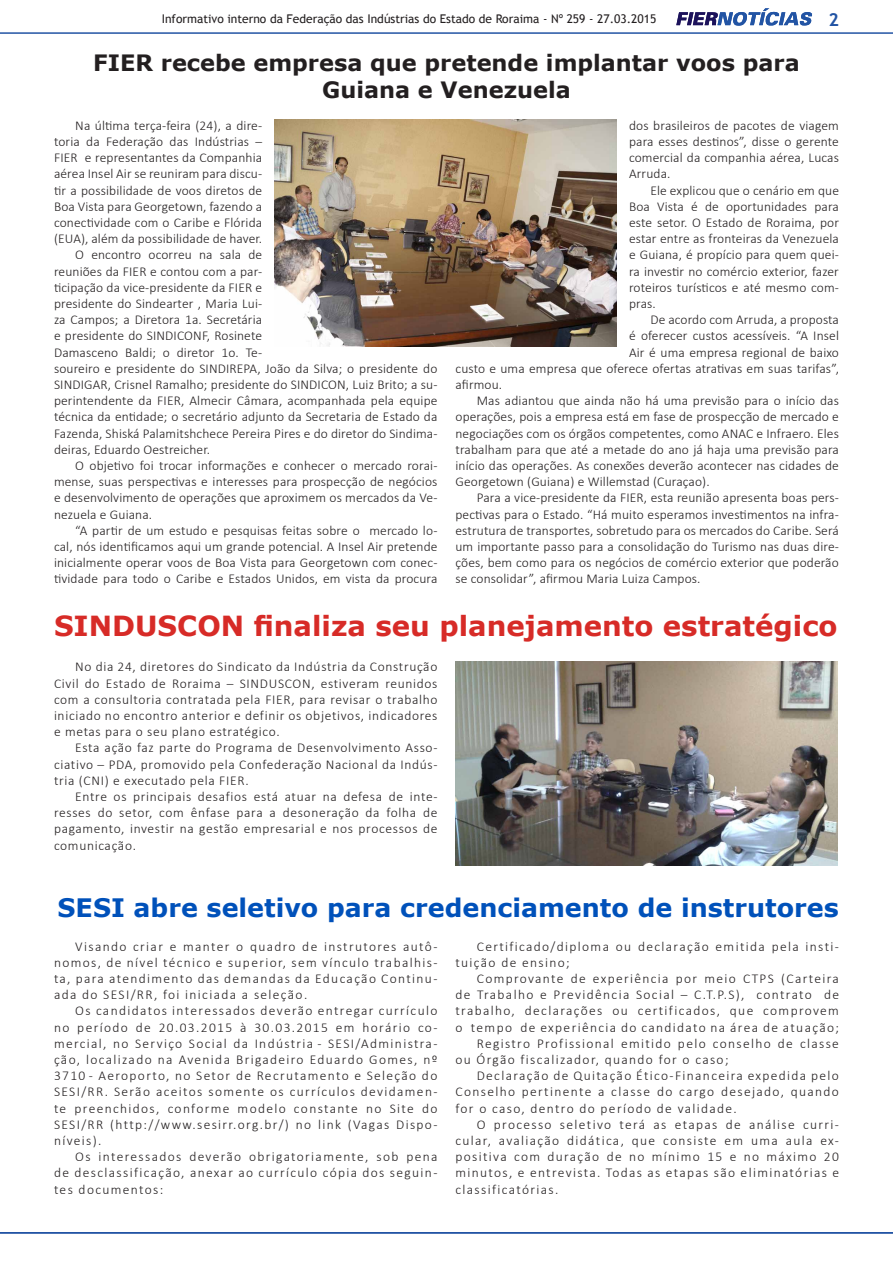
<style>
.page{position:relative;width:893px;height:1263px;background:#fff}
.page>*{position:absolute;margin:0;border:0;box-sizing:border-box;transform-origin:0 0}
.t1{font:700 27.75px "Verdana";color:#d72b27}
.t2{font:700 25.5px "Verdana";color:#0051ba}
.t3{font:700 22.5px/27px "Verdana";color:#231f20;text-align:center}
.t4{font:700 18px "Trebuchet MS";color:#2254a4}
.t5{font:300 13.5px/16.2px "Calibri";letter-spacing:.01em;color:#231f20;text-align:justify}
.t6{font:300 13.5px/16.2px "Calibri";letter-spacing:.1em;color:#231f20}
.t7{font:12px "Trebuchet MS";color:#231f20}
</style>
<div class="page">
<svg style="left:676px;top:8px;width:136px;height:18px"></svg>
<hr style="left:0;top:32px;width:893px;height:2px;background:#2254a4">
<hr style="left:0;top:1232px;width:893px;height:1px;background:#2254a4">
<img style="left:275px;top:120px;width:341px;height:226px">
<img style="left:455px;top:661px;width:383px;height:204px">
<p class="t7" style="left:162px;top:11px;width:496px">Informativo interno da Federação das Indústrias do Estado de Roraima - Nº 259 - 27.03.2015</p>
<p class="t4" style="left:828px;top:8px;width:12px">2</p>
<p class="t3" style="left:93px;top:49px;width:708px">FIER recebe empresa que pretende implantar voos para<br>Guiana e Venezuela</p>
<p class="t5" style="left:54px;top:117px;width:210px;text-indent:21px">Na última terça-feira (24), a dire&shy;toria da Federação das Indústrias – FIER e representantes da Companhia aérea Insel Air se reuniram para discu&shy;tir a possibilidade de voos diretos de Boa Vista para Georgetown, fazendo a conectividade com o Caribe e Flórida (EUA), além da possibilidade de haver.</p>
<p class="t5" style="left:54px;top:247px;width:385px;text-align:left;text-indent:21px">O encontro ocorreu na sala de<br>reuniões da FIER e contou com a par-<br>ticipação da vice-presidente da FIER e<br>presidente do Sindearter , Maria Lui-<br>za Campos; a Diretora 1a. Secretária<br>e presidente do SINDICONF, Rosinete<br>Damasceno Baldi; o diretor 1o. Te-<br>soureiro e presidente do SINDIREPA, João da Silva; o presidente do SINDIGAR, Crisnel Ramalho; presidente do SINDICON, Luiz Brito; a su&shy;perintendente da FIER, Almecir Câmara, acompanhada pela equipe técnica da entidade; o secretário adjunto da Secretaria de Estado da Fazenda, Shiská Palamitshchece Pereira Pires e do diretor do Sindima&shy;deiras, Eduardo Oestreicher.</p>
<p class="t5" style="left:54px;top:457px;width:385px;text-indent:21px">O objetivo foi trocar informações e conhecer o mercado rorai&shy;mense, suas perspectivas e interesses para prospecção de negócios e desenvolvimento de operações que aproximem os mercados da Ve&shy;nezuela e Guiana.</p>
<p class="t5" style="left:54px;top:522px;width:385px;text-indent:21px">“A partir de um estudo e pesquisas feitas sobre o mercado lo&shy;cal, nós identificamos aqui um grande potencial. A Insel Air pretende inicialmente operar voos de Boa Vista para Georgetown com conec&shy;tividade para todo o Caribe e Estados Unidos, em vista da procura</p>
<p class="t5" style="left:629px;top:117px;width:211px">dos brasileiros de pacotes de viagem para esses destinos”, disse o gerente comercial da companhia aérea, Lucas Arruda.</p>
<p class="t5" style="left:629px;top:182px;width:211px;text-indent:21px">Ele explicou que o cenário em que Boa Vista é de oportunidades para este setor. O Estado de Roraima, por estar entre as fronteiras da Venezuela e Guiana, é propício para quem quei&shy;ra investir no comércio exterior, fazer roteiros turísticos e até mesmo com&shy;pras.</p>
<p class="t5" style="left:650px;top:312px;width:190px">De acordo com Arruda, a proposta</p>
<p class="t5" style="left:629px;top:328px;width:211px">é oferecer custos acessíveis. “A Insel</p>
<p class="t5" style="left:629px;top:344px;width:211px">Air é uma empresa regional de baixo</p>
<p class="t5" style="left:455px;top:360px;width:385px">custo e uma empresa que oferece ofertas atrativas em suas tarifas”,</p>
<p class="t5" style="left:455px;top:376px;width:48px">afirmou.</p>
<p class="t5" style="left:455px;top:393px;width:385px;text-indent:21px">Mas adiantou que ainda não há uma previsão para o início das operações, pois a empresa está em fase de prospecção de mercado e negociações com os órgãos competentes, como ANAC e Infraero. Eles trabalham para que até a metade do ano já haja uma previsão para início das operações. As conexões deverão acontecer nas cidades de Georgetown (Guiana) e Willemstad (Curaçao).</p>
<p class="t5" style="left:455px;top:490px;width:385px;text-indent:21px">Para a vice-presidente da FIER, esta reunião apresenta boas pers&shy;pectivas para o Estado. “Há muito esperamos investimentos na infra&shy;estrutura de transportes, sobretudo para os mercados do Caribe. Será um importante passo para a consolidação do Turismo nas duas dire&shy;ções, bem como para os negócios de comércio exterior que poderão se consolidar”, afirmou Maria Luiza Campos.</p>
<p class="t1" style="left:54px;top:606px;width:785px">SINDUSCON finaliza seu planejamento estratégico</p>
<p class="t5" style="left:54px;top:659px;width:385px;text-indent:21px">No dia 24, diretores do Sindicato da Indústria da Construção Civil do Estado de Roraima – SINDUSCON, estiveram reunidos com a consultoria contratada pela FIER, para revisar o trabalho iniciado no encontro anterior e definir os objetivos, indicadores e metas para o seu plano estratégico.</p>
<p class="t5" style="left:54px;top:740px;width:385px;text-indent:21px">Esta ação faz parte do Programa de Desenvolvimento Asso&shy;ciativo – PDA, promovido pela Confederação Nacional da Indús&shy;tria (CNI) e executado pela FIER.</p>
<p class="t5" style="left:54px;top:788px;width:385px;text-indent:21px">Entre os principais desafios está atuar na defesa de inte&shy;resses do setor, com ênfase para a desoneração da folha de pagamento, investir na gestão empresarial e nos processos de comunicação.</p>
<p class="t2" style="left:58px;top:890px;width:783px">SESI abre seletivo para credenciamento de instrutores</p>
<p class="t5" style="left:54px;top:938px;width:385px;text-indent:21px">Visando criar e manter o quadro de instrutores autô&shy;nomos, de nível técnico e superior, sem vínculo trabalhis&shy;ta, para atendimento das demandas da Educação Continu&shy;ada do SESI/RR, foi iniciada a seleção.</p>
<p class="t5" style="left:54px;top:1003px;width:385px;text-indent:21px">Os candidatos interessados deverão entregar currículo no período de 20.03.2015 à 30.03.2015 em horário co&shy;mercial, no Serviço Social da Indústria - SESI/Administra&shy;ção, localizado na Avenida Brigadeiro Eduardo Gomes, nº 3710 - Aeroporto, no Setor de Recrutamento e Seleção do SESI/RR. Serão aceitos somente os currículos devidamen&shy;te preenchidos, conforme modelo constante no Site do SESI/RR (http://www.sesirr.org.br/) no link (Vagas Dispo&shy;níveis).</p>
<p class="t5" style="left:54px;top:1148px;width:385px;text-indent:21px">Os interessados deverão obrigatoriamente, sob pena de desclassificação, anexar ao currículo cópia dos seguin&shy;tes documentos:</p>
<p class="t6" style="left:455px;top:938px;width:385px;text-indent:21px">Certificado/diploma ou declaração emitida pela insti&shy;tuição de ensino;</p>
<p class="t5" style="left:455px;top:970px;width:385px;text-indent:21px">Comprovante de experiência por meio CTPS (Carteira de Trabalho e Previdência Social – C.T.P.S), contrato de trabalho, declarações ou certificados, que comprovem o tempo de experiência do candidato na área de atuação;</p>
<p class="t6" style="left:455px;top:1035px;width:385px;text-indent:21px">Registro Profissional emitido pelo conselho de classe ou Órgão fiscalizador, quando for o caso;</p>
<p class="t5" style="left:455px;top:1067px;width:385px;text-indent:21px">Declaração de Quitação Ético-Financeira expedida pelo Conselho pertinente a classe do cargo desejado, quando for o caso, dentro do período de validade.</p>
<p class="t5" style="left:455px;top:1116px;width:385px;text-indent:21px">O processo seletivo terá as etapas de análise curri&shy;cular, avaliação didática, que consiste em uma aula ex&shy;positiva com duração de no mínimo 15 e no máximo 20 minutos, e entrevista. Todas as etapas são eliminatórias e classificatórias.</p>
</div>
